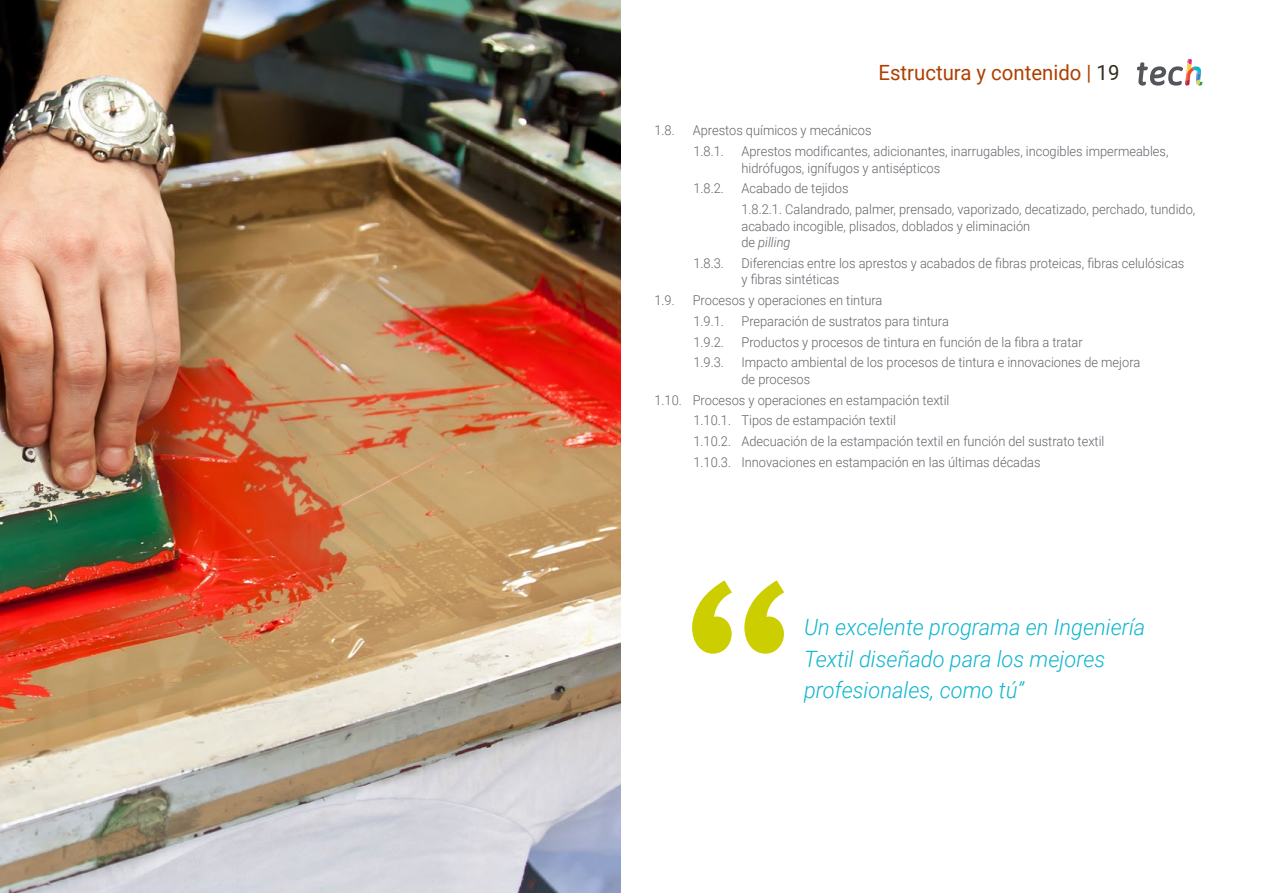
<style>
.page{position:relative;width:1263px;height:893px;background:#fff}
.page>*{position:absolute;margin:0;border:0;box-sizing:border-box;transform-origin:0 0}
.t1{font:italic 300 22.5px/31.5px "Roboto";color:#0fb6cf}
.t2{font:21px "Roboto";color:#ae4000}
.t3{font:300 13.5px/20.7px "Roboto";color:#61646a;scale:.95 1}
.s1{color:#312e20}
.s2{font-style:italic}
</style>
<div class="page">
<img style="left:0;top:0;width:621px;height:893px">
<svg style="left:1137px;top:59px;width:65px;height:27px"></svg>
<svg style="left:692px;top:580px;width:92px;height:74px"></svg>
<h2 class="t2" style="left:878px;top:57px;width:242px">Estructura y contenido | <span class="s1">19</span></h2>
<p class="t3" style="left:654px;top:120px;width:23px">1.8.</p>
<p class="t3" style="left:693px;top:120px;width:190px">Aprestos químicos y mecánicos<br>1.8.1.</p>
<p class="t3" style="left:741px;top:143px;width:451px;line-height:16.5px">Aprestos modificantes, adicionantes, inarrugables, incogibles impermeables, hidrófugos, ignífugos y antisépticos</p>
<p class="t3" style="left:693px;top:178px;width:34px">1.8.2.</p>
<p class="t3" style="left:741px;top:178px;width:479px">Acabado de tejidos<br>1.8.2.1. Calandrado, palmer, prensado, vaporizado, decatizado, perchado, tundido,</p>
<p class="t3" style="left:741px;top:217px;width:305px;line-height:16.5px">acabado incogible, plisados, doblados y eliminación de <span class="s2">pilling</span></p>
<p class="t3" style="left:693px;top:252px;width:34px">1.8.3.</p>
<p class="t3" style="left:741px;top:254px;width:468px;line-height:16.5px">Diferencias entre los aprestos y acabados de fibras proteicas, fibras celulósicas y fibras sintéticas</p>
<p class="t3" style="left:654px;top:290px;width:23px">1.9.</p>
<p class="t3" style="left:693px;top:290px;width:201px">Procesos y operaciones en tintura<br>1.9.1.</p>
<p class="t3" style="left:741px;top:310px;width:220px">Preparación de sustratos para tintura</p>
<p class="t3" style="left:693px;top:331px;width:34px">1.9.2.</p>
<p class="t3" style="left:741px;top:331px;width:361px">Productos y procesos de tintura en función de la fibra a tratar</p>
<p class="t3" style="left:693px;top:352px;width:34px">1.9.3.</p>
<p class="t3" style="left:741px;top:354px;width:421px;line-height:16.5px">Impacto ambiental de los procesos de tintura e innovaciones de mejora de procesos</p>
<p class="t3" style="left:693px;top:389px;width:434px;text-indent:-39px">1.10. Procesos y operaciones en estampación textil<br>1.10.1. Tipos de estampación textil<br>1.10.2. Adecuación de la estampación textil en función del sustrato textil 1.10.3. Innovaciones en estampación en las últimas décadas</p>
<h1 class="t1" style="left:804px;top:611px;width:343px">Un excelente programa en Ingeniería<br>Textil diseñado para los mejores profesionales, como tú”</h1>
</div>
